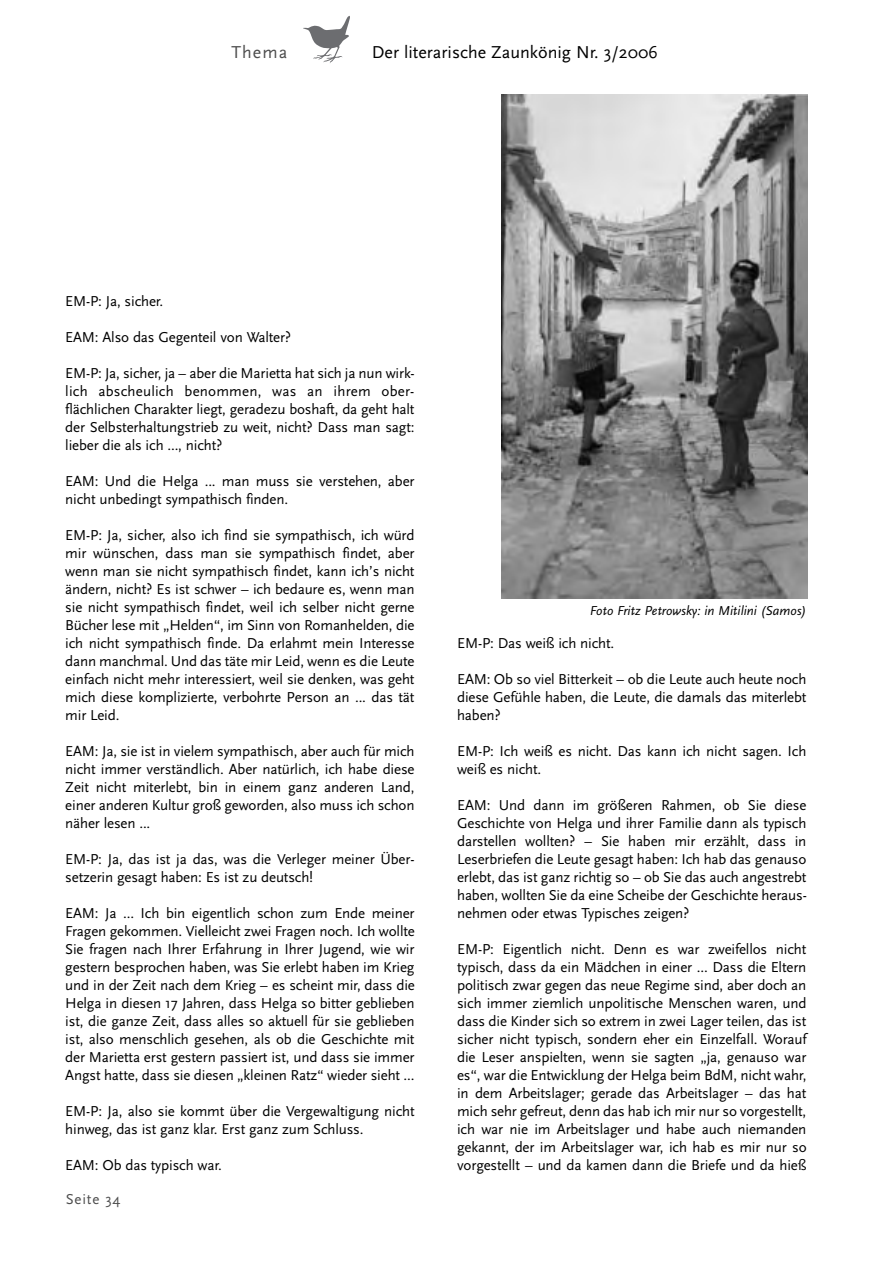
<style>
.page{position:relative;width:893px;height:1263px;background:#fff}
.page>*{position:absolute;margin:0;border:0;box-sizing:border-box;transform-origin:0 0}
.t1{font:18px "Scala Sans";color:#000}
.t2{font:18px "Scala Sans";letter-spacing:.055em;color:#4d4d4d}
.t3{font:15px/18px "Scala Sans";letter-spacing:-.01em;color:#000;text-align:justify}
.t4{font:15px "Scala Sans";letter-spacing:.055em;color:#4d4d4d}
.t5{font:italic 13.5px "Scala Sans";color:#000}
</style>
<div class="page">
<svg style="left:303px;top:16px;width:47px;height:47px"></svg>
<img style="left:502px;top:95px;width:306px;height:504px">
<p class="t2" style="left:232px;top:41px;width:57px">Thema</p>
<p class="t1" style="left:372px;top:41px;width:288px">Der literarische Zaunkönig Nr. 3/2006</p>
<p class="t3" style="left:65px;top:292px;width:100px">EM-P: Ja, sicher.</p>
<p class="t3" style="left:65px;top:328px;width:227px">EAM: Also das Gegenteil von Walter?</p>
<p class="t3" style="left:65px;top:364px;width:351px">EM-P: Ja, sicher, ja – aber die Marietta hat sich ja nun wirk&shy;lich abscheulich benommen, was an ihrem ober&shy;flächlichen Charakter liegt, geradezu boshaft, da geht halt der Selbsterhaltungstrieb zu weit, nicht? Dass man sagt: lieber die als ich ..., nicht?</p>
<p class="t3" style="left:65px;top:472px;width:351px">EAM: Und die Helga ... man muss sie verstehen, aber nicht unbedingt sympathisch finden.</p>
<p class="t3" style="left:65px;top:526px;width:351px">EM-P: Ja, sicher, also ich find sie sympathisch, ich würd mir wünschen, dass man sie sympathisch findet, aber wenn man sie nicht sympathisch findet, kann ich’s nicht ändern, nicht? Es ist schwer – ich bedaure es, wenn man sie nicht sympathisch findet, weil ich selber nicht gerne Bücher lese mit „Helden“, im Sinn von Romanhelden, die ich nicht sympathisch finde. Da erlahmt mein Interesse dann manchmal. Und das täte mir Leid, wenn es die Leute einfach nicht mehr interessiert, weil sie denken, was geht mich diese komplizierte, verbohrte Person an ... das tät mir Leid.</p>
<p class="t3" style="left:65px;top:742px;width:351px">EAM: Ja, sie ist in vielem sympathisch, aber auch für mich nicht immer verständlich. Aber natürlich, ich habe diese Zeit nicht miterlebt, bin in einem ganz anderen Land, einer anderen Kultur groß geworden, also muss ich schon näher lesen ...</p>
<p class="t3" style="left:65px;top:850px;width:351px">EM-P: Ja, das ist ja das, was die Verleger meiner Über&shy;setzerin gesagt haben: Es ist zu deutsch!</p>
<p class="t3" style="left:65px;top:904px;width:351px">EAM: Ja ... Ich bin eigentlich schon zum Ende meiner Fragen gekommen. Vielleicht zwei Fragen noch. Ich wollte Sie fragen nach Ihrer Erfahrung in Ihrer Jugend, wie wir gestern besprochen haben, was Sie erlebt haben im Krieg und in der Zeit nach dem Krieg – es scheint mir, dass die Helga in diesen 17 Jahren, dass Helga so bitter geblieben ist, die ganze Zeit, dass alles so aktuell für sie geblieben ist, also menschlich gesehen, als ob die Geschichte mit der Marietta erst gestern passiert ist, und dass sie immer Angst hatte, dass sie diesen „kleinen Ratz“ wieder sieht ...</p>
<p class="t3" style="left:65px;top:1102px;width:351px">EM-P: Ja, also sie kommt über die Vergewaltigung nicht hinweg, das ist ganz klar. Erst ganz zum Schluss.</p>
<p class="t3" style="left:65px;top:1156px;width:158px">EAM: Ob das typisch war.</p>
<p class="t4" style="left:66px;top:1190px;width:56px">Seite 34</p>
<p class="t5" style="left:590px;top:603px;width:218px">Foto Fritz Petrowsky: in Mitilini (Samos)</p>
<p class="t3" style="left:457px;top:634px;width:159px">EM-P: Das weiß ich nicht.</p>
<p class="t3" style="left:457px;top:670px;width:351px">EAM: Ob so viel Bitterkeit – ob die Leute auch heute noch diese Gefühle haben, die Leute, die damals das miterlebt haben?</p>
<p class="t3" style="left:457px;top:742px;width:351px">EM-P: Ich weiß es nicht. Das kann ich nicht sagen. Ich weiß es nicht.</p>
<p class="t3" style="left:457px;top:796px;width:351px">EAM: Und dann im größeren Rahmen, ob Sie diese Geschichte von Helga und ihrer Familie dann als typisch darstellen wollten? – Sie haben mir erzählt, dass in Leserbriefen die Leute gesagt haben: Ich hab das genauso erlebt, das ist ganz richtig so – ob Sie das auch angestrebt haben, wollten Sie da eine Scheibe der Geschichte heraus&shy;nehmen oder etwas Typisches zeigen?</p>
<p class="t3" style="left:457px;top:940px;width:351px">EM-P: Eigentlich nicht. Denn es war zweifellos nicht typisch, dass da ein Mädchen in einer ... Dass die Eltern politisch zwar gegen das neue Regime sind, aber doch an sich immer ziemlich unpolitische Menschen waren, und dass die Kinder sich so extrem in zwei Lager teilen, das ist sicher nicht typisch, sondern eher ein Einzelfall. Worauf die Leser anspielten, wenn sie sagten „ja, genauso war es“, war die Entwicklung der Helga beim BdM, nicht wahr, in dem Arbeitslager; gerade das Arbeitslager – das hat mich sehr gefreut, denn das hab ich mir nur so vorgestellt, ich war nie im Arbeitslager und habe auch niemanden gekannt, der im Arbeitslager war, ich hab es mir nur so vorgestellt – und da kamen dann die Briefe und da hieß</p>
</div>
